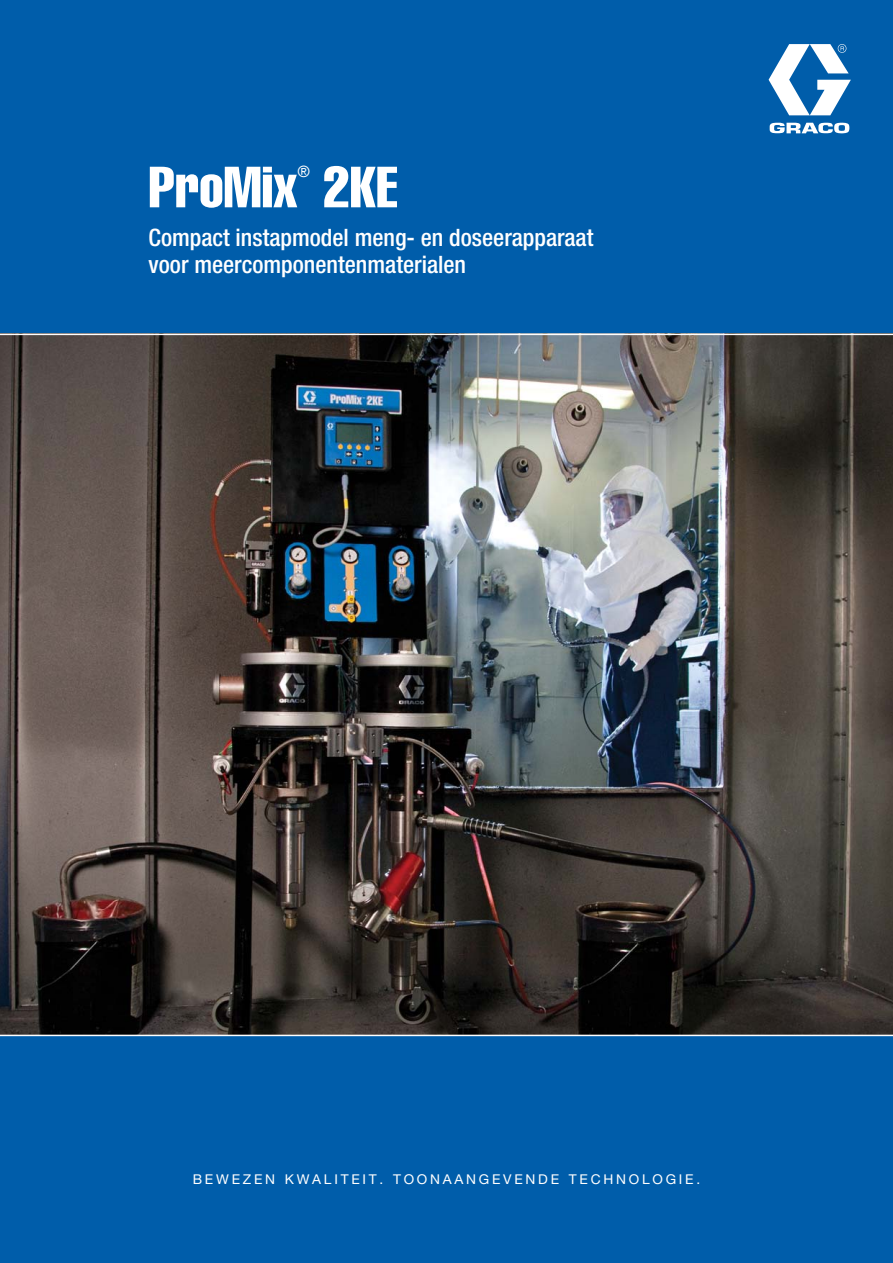
<style>
.page{position:relative;width:893px;height:1263px;background:#005daa}
.page>*{position:absolute;margin:0;border:0;box-sizing:border-box;transform-origin:0 0}
.t1{font:57px "Helvetica LT Std Comp";color:#fff}
.t2{font:500 condensed 24px/27px "Helvetica Neue LT Std";color:#fff}
.t3{font:condensed 15.75px "Helvetica Neue LT Std";color:#fff}
.t4{font:13.5px "Helvetica Neue LT Std";letter-spacing:.2em;color:#fff}
</style>
<div class="page">
<img style="left:0;top:333px;width:893px;height:702px">
<svg style="left:769px;top:44px;width:82px;height:89px"></svg>
<hr style="left:0;top:334px;width:893px;height:1px;background:#fff">
<hr style="left:0;top:1035px;width:893px;height:1px;background:#fff">
<h1 class="t1" style="left:149px;top:167px;width:150px">ProMix</h1>
<p class="t3" style="left:297px;top:166px;width:14px">®</p>
<h1 class="t1" style="left:323px;top:167px;width:75px">2KE</h1>
<p class="t2" style="left:149px;top:227px;width:446px">Compact instapmodel meng- en doseerapparaat voor meercomponentenmaterialen</p>
<p class="t4" style="left:193px;top:1174px;width:509px">BEWEZEN KWALITEIT. TOONAANGEVENDE TECHNOLOGIE.</p>
</div>
